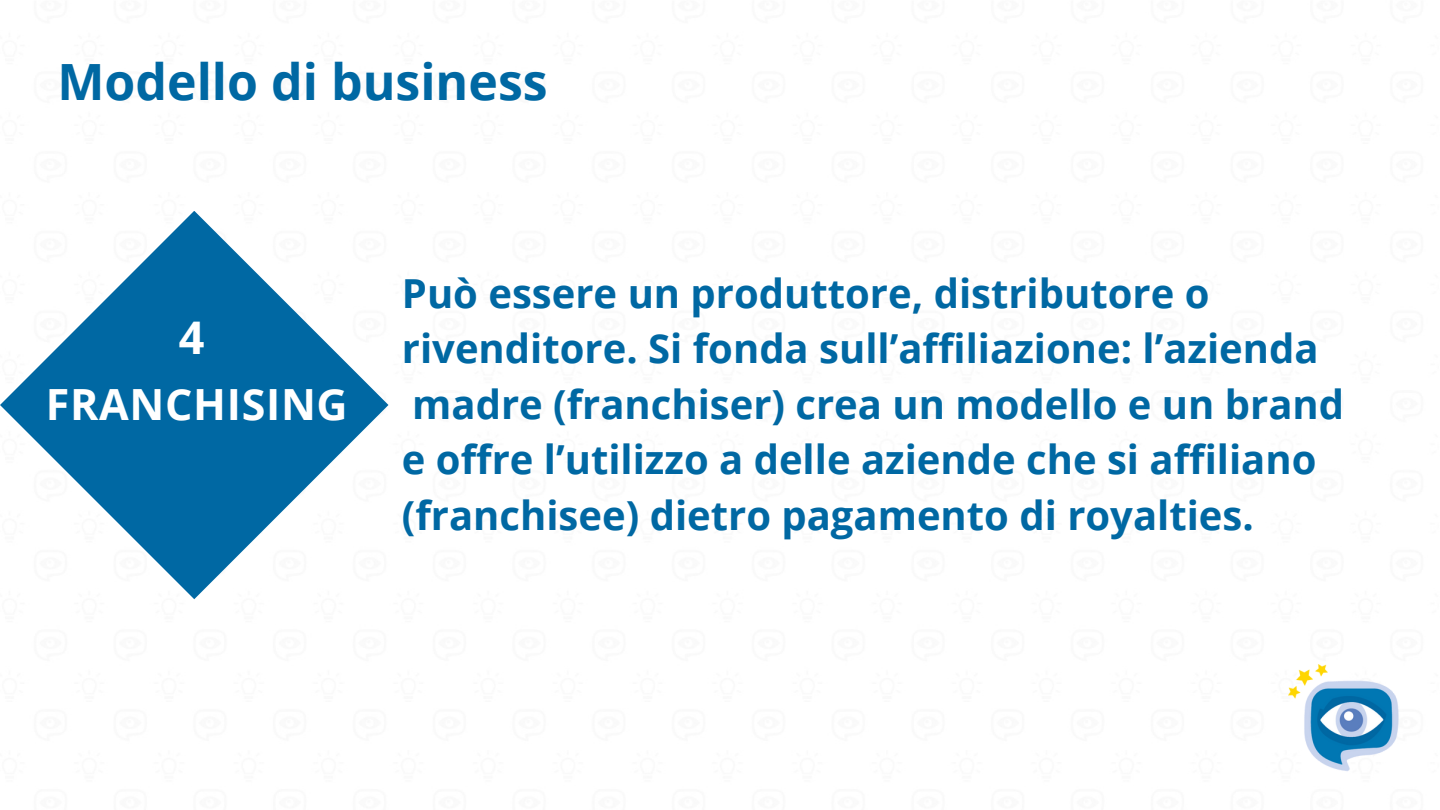
<style>
.page{position:relative;width:1440px;height:810px;background:#fff}
.page>*{position:absolute;margin:0;border:0;box-sizing:border-box;transform-origin:0 0}
.t1{font:700 50px "Open Sans";color:#0068a3}
.t2{font:700 45px "Open Sans";color:#fff}
.t3{font:700 43px "Open Sans";letter-spacing:.015em;color:#fff}
.t4{font:700 40px/55.5px "Open Sans";color:#0068a3}
</style>
<div class="page">
<img style="left:1288px;top:664px;width:111px;height:107px">
<svg style="left:0;top:211px;width:388px;height:388px"></svg>
<p class="t1" style="left:57px;top:47px;width:492px">Modello di business</p>
<p class="t2" style="left:179px;top:306px;width:27px">4</p>
<h1 class="t3" style="left:46px;top:374px;width:304px">FRANCHISING</h1>
<p class="t4" style="left:402px;top:264px;width:944px">Può essere un produttore, distributore o rivenditore. Si fonda sull’affiliazione: l’azienda madre (franchiser) crea un modello e un brand</p>
<h2 class="t4" style="left:402px;top:431px;width:916px">e offre l’utilizzo a delle aziende che si affiliano (franchisee) dietro pagamento di royalties.</h2>
</div>
